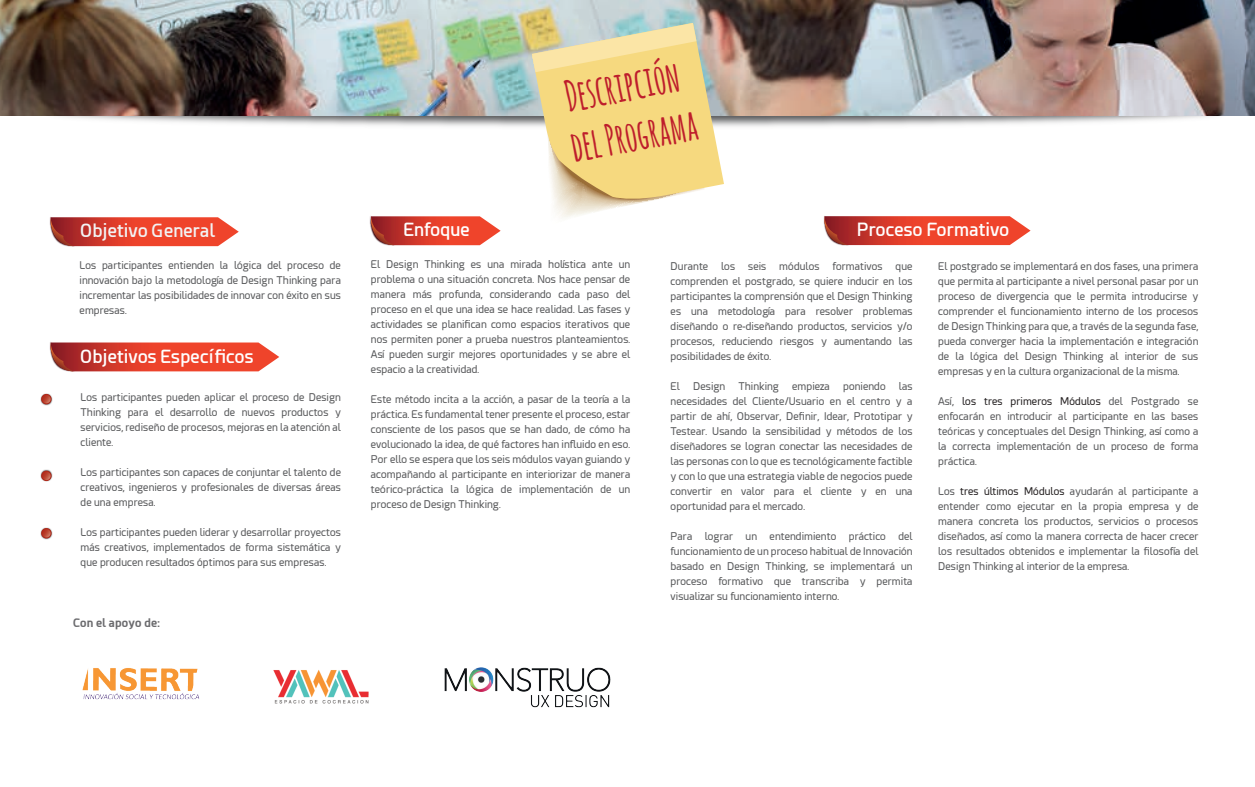
<style>
.page{position:relative;width:1255px;height:787px;background:#fff}
.page>*{position:absolute;margin:0;border:0;box-sizing:border-box;transform-origin:0 0}
.t1{font:700 42px/50.4px "Amatic SC";color:#be1d2c;scale:.87 1}
.t2{font:600 18px "Esphimere";color:#fff}
.t3{font:600 18px "Esphimere";color:#f2f3f4}
.t4{font:700 11.55px "Esphimere";color:#6b6b6e}
.t5{font:10.5px/15px "Esphimere";color:#57585a;text-align:justify}
.s1{color:#231f20}
</style>
<div class="page">
<img style="left:0;top:115px;width:1254px;height:12px">
<img style="left:444px;top:667px;width:167px;height:41px">
<img style="left:0;top:0;width:1254px;height:115px">
<img style="left:82px;top:668px;width:117px;height:32px">
<img style="left:273px;top:670px;width:96px;height:34px">
<img style="left:369px;top:216px;width:80px;height:30px">
<svg style="left:371px;top:216px;width:129px;height:29px;background:#d84f40"></svg>
<svg style="left:105px;top:342px;width:174px;height:29px;background:#eb4f3a"></svg>
<svg style="left:532px;top:23px;width:192px;height:195px;background:#edda9c"></svg>
<svg style="left:824px;top:216px;width:206px;height:29px;background:#dd4a39"></svg>
<svg style="left:50px;top:217px;width:189px;height:29px;background:#dd4c3b"></svg>
<img style="left:40px;top:342px;width:65px;height:64px">
<svg style="left:41px;top:394px;width:11px;height:10px"></svg>
<svg style="left:42px;top:395px;width:9px;height:8px"></svg>
<svg style="left:42px;top:471px;width:9px;height:3px"></svg>
<img style="left:40px;top:474px;width:13px;height:66px">
<svg style="left:41px;top:528px;width:11px;height:10px"></svg>
<svg style="left:42px;top:529px;width:9px;height:8px"></svg>
<h1 class="t1" style="left:556px;top:72px;width:149px;rotate:-11deg">Descripción del Programa</h1>
<h2 class="t3" style="left:81px;top:219px;width:136px">Objetivo General</h2>
<h2 class="t2" style="left:403px;top:218px;width:68px">Enfoque</h2>
<h2 class="t2" style="left:856px;top:218px;width:154px">Proceso Formativo</h2>
<p class="t5" style="left:80px;top:258px;width:263px">Los participantes entienden la lógica del proceso de innovación bajo la metodología de Design Thinking para incrementar las posibilidades de innovar con éxito en sus empresas.</p>
<h2 class="t2" style="left:81px;top:345px;width:175px">Objetivos Específicos</h2>
<p class="t5" style="left:81px;top:390px;width:262px">Los participantes pueden aplicar el proceso de Design Thinking para el desarrollo de nuevos productos y servicios, rediseño de procesos, mejoras en la atención al cliente.</p>
<p class="t5" style="left:81px;top:465px;width:262px">Los participantes son capaces de conjuntar el talento de creativos, ingenieros y profesionales de diversas áreas de una empresa.</p>
<p class="t5" style="left:81px;top:525px;width:262px">Los participantes pueden liderar y desarrollar proyectos más creativos, implementados de forma sistemática y que producen resultados óptimos para sus empresas.</p>
<p class="t4" style="left:73px;top:615px;width:89px">Con el apoyo de:</p>
<p class="t5" style="left:371px;top:257px;width:261px">El Design Thinking es una mirada holística ante un problema o una situación concreta. Nos hace pensar de manera más profunda, considerando cada paso del proceso en el que una idea se hace realidad. Las fases y actividades se planifican como espacios iterativos que nos permiten poner a prueba nuestros planteamientos.<br>Así pueden surgir mejores oportunidades y se abre el espacio a la creatividad.</p>
<p class="t5" style="left:371px;top:392px;width:261px">Este método incita a la acción, a pasar de la teoría a la práctica. Es fundamental tener presente el proceso, estar consciente de los pasos que se han dado, de cómo ha evolucionado la idea, de qué factores han influido en eso.<br>Por ello se espera que los seis módulos vayan guiando y acompañando al participante en interiorizar de manera teórico-práctica la lógica de implementación de un proceso de Design Thinking.</p>
<p class="t5" style="left:670px;top:258px;width:243px">Durante los seis módulos formativos que comprenden el postgrado, se quiere inducir en los participantes la comprensión que el Design Thinking es una metodología para resolver problemas diseñando o re-diseñando productos, servicios y/o procesos, reduciendo riesgos y aumentando las posibilidades de éxito.</p>
<p class="t5" style="left:670px;top:379px;width:11px">El</p>
<p class="t5" style="left:693px;top:379px;width:34px">Design</p>
<p class="t5" style="left:738px;top:379px;width:42px">Thinking</p>
<p class="t5" style="left:792px;top:379px;width:39px">empieza</p>
<p class="t5" style="left:843px;top:379px;width:44px">poniendo</p>
<p class="t5" style="left:670px;top:379px;width:243px;text-indent:228px">las necesidades del Cliente/Usuario en el centro y a partir de ahí, Observar, Definir, Idear, Prototipar y Testear. Usando la sensibilidad y métodos de los diseñadores se logran conectar las necesidades de las personas con lo que es tecnológicamente factible y con lo que una estrategia viable de negocios puede convertir en valor para el cliente y en una oportunidad para el mercado.</p>
<p class="t5" style="left:670px;top:529px;width:243px">Para lograr un entendimiento práctico del funcionamiento de un proceso habitual de Innovación basado en Design Thinking, se implementará un proceso formativo que transcriba y permita visualizar su funcionamiento interno.</p>
<p class="t5" style="left:938px;top:259px;width:262px">El postgrado se implementará en dos fases, una primera que permita al participante a nivel personal pasar por un proceso de divergencia que le permita introducirse y comprender el funcionamiento interno de los procesos de Design Thinking para que, a través de la segunda fase, pueda converger hacia la implementación e integración de la lógica del Design Thinking al interior de sus empresas y en la cultura organizacional de la misma.</p>
<p class="t5" style="left:938px;top:394px;width:262px">Así, <span class="s1">los tres primeros Módulos</span> del Postgrado se enfocarán en introducir al participante en las bases teóricas y conceptuales del Design Thinking, así como a la correcta implementación de un proceso de forma práctica.</p>
<p class="t5" style="left:938px;top:484px;width:262px">Los <span class="s1">tres últimos Módulos</span> ayudarán al participante a entender como ejecutar en la propia empresa y de manera concreta los productos, servicios o procesos diseñados, así como la manera correcta de hacer crecer los resultados obtenidos e implementar la filosofía del Design Thinking al interior de la empresa.</p>
</div>
